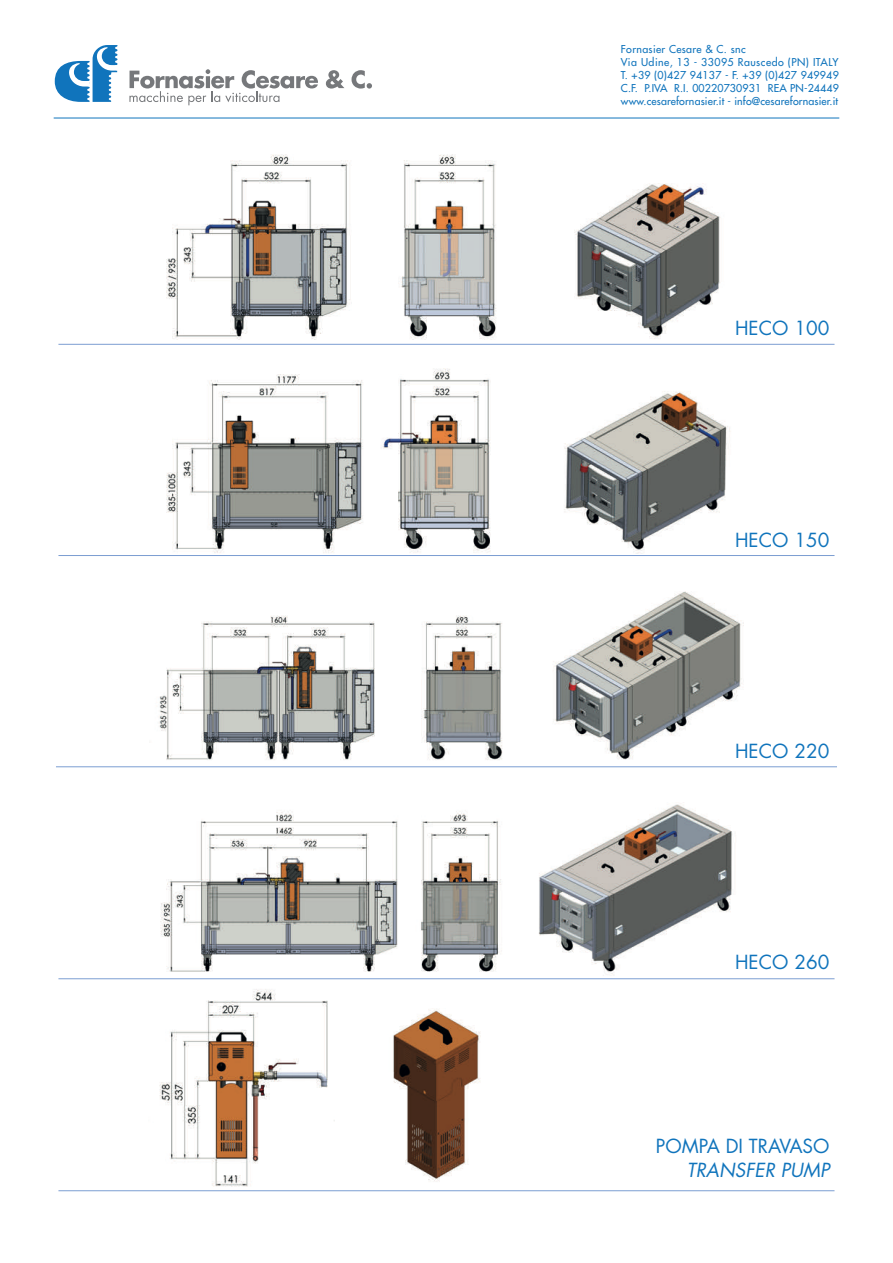
<style>
.page{position:relative;width:893px;height:1263px;background:#fff}
.page>*{position:absolute;margin:0;border:0;box-sizing:border-box;transform-origin:0 0}
.t1{font:18.9px "Futura";color:#1074bc}
.t2{font:italic 18.9px "Futura";color:#1074bc}
.t3{font:10.65px/13px "Futura";letter-spacing:.015em;color:#1074bc}
</style>
<div class="page">
<img style="left:564px;top:391px;width:166px;height:163px">
<img style="left:523px;top:591px;width:230px;height:177px">
<img style="left:539px;top:804px;width:212px;height:176px">
<img style="left:255px;top:979px;width:297px;height:213px">
<img style="left:166px;top:368px;width:325px;height:185px">
<img style="left:150px;top:615px;width:373px;height:153px">
<img style="left:160px;top:811px;width:341px;height:161px">
<img style="left:149px;top:985px;width:185px;height:207px">
<img style="left:150px;top:154px;width:373px;height:190px">
<img style="left:559px;top:183px;width:172px;height:161px">
<hr style="left:58px;top:344px;width:776px;height:1px;background:#7c9ed2">
<hr style="left:58px;top:555px;width:776px;height:1px;background:#7c9ed2">
<hr style="left:56px;top:766px;width:781px;height:1px;background:#7c9ed2">
<hr style="left:58px;top:978px;width:776px;height:1px;background:#7c9ed2">
<hr style="left:58px;top:1190px;width:776px;height:1px;background:#7c9ed2">
<svg style="left:129px;top:69px;width:189px;height:36px"></svg>
<svg style="left:326px;top:70px;width:18px;height:19px"></svg>
<svg style="left:352px;top:70px;width:20px;height:19px"></svg>
<svg style="left:55px;top:45px;width:63px;height:57px"></svg>
<hr style="left:54px;top:118px;width:785px;height:1px;background:#1074bc">
<p class="t3" style="left:621px;top:43px;width:219px">Fornasier Cesare &amp; C. snc<br>Via Udine, 13 - 33095 Rauscedo (PN) ITALY T. +39 (0)427 94137 - F. +39 (0)427 949949<br>C.F. P.IVA R.I. 00220730931 REA PN-24449 www.cesarefornasier.it - info@cesarefornasier.it</p>
<h1 class="t1" style="left:735px;top:315px;width:96px">HECO 100</h1>
<h1 class="t1" style="left:735px;top:527px;width:96px">HECO 150</h1>
<h1 class="t1" style="left:735px;top:738px;width:96px">HECO 220</h1>
<h1 class="t1" style="left:735px;top:949px;width:96px">HECO 260</h1>
<h1 class="t1" style="left:656px;top:1133px;width:175px">POMPA DI TRAVASO</h1>
<h1 class="t2" style="left:687px;top:1157px;width:144px">TRANSFER PUMP</h1>
</div>
